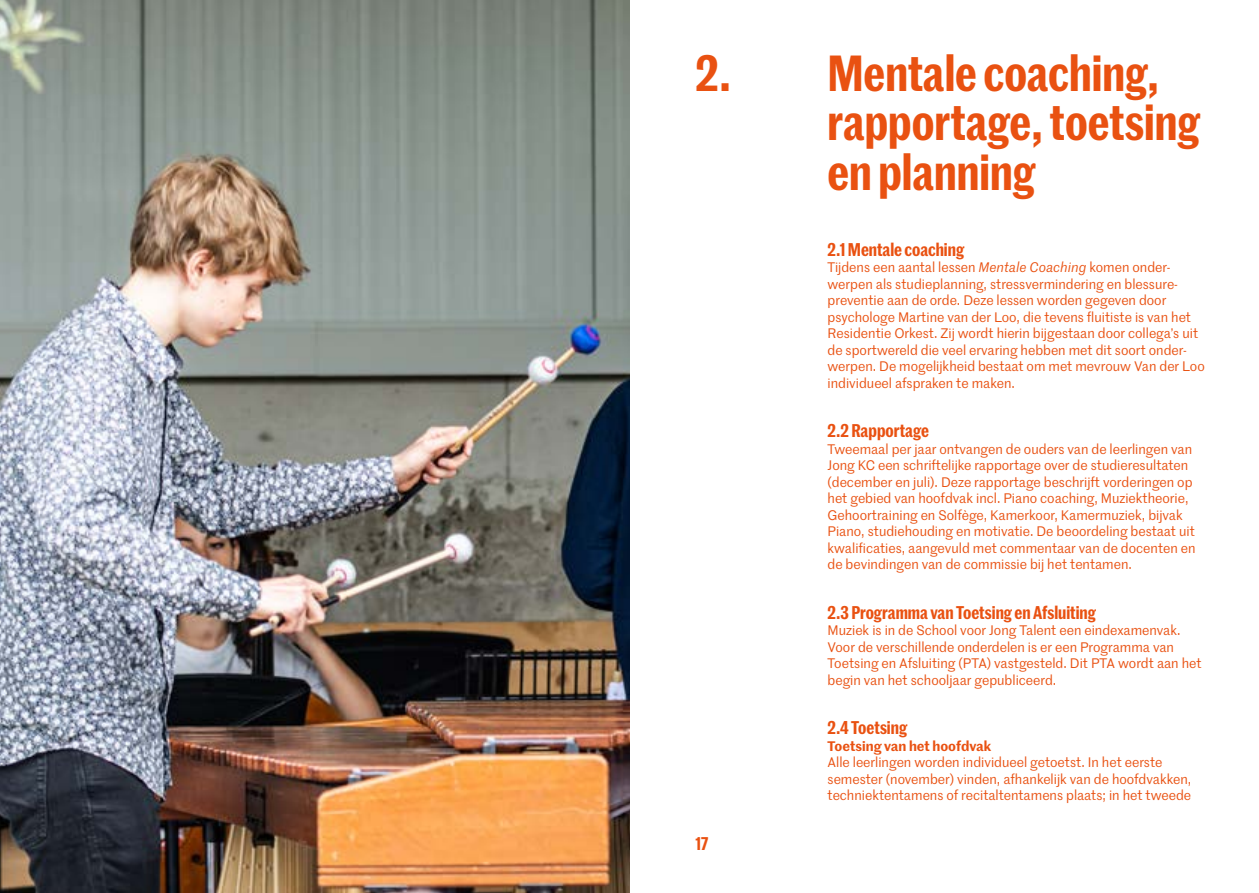
<style>
.page{position:relative;width:1259px;height:893px;background:#fff}
.page>*{position:absolute;margin:0;border:0;box-sizing:border-box;transform-origin:0 0}
.t1{font:600 49.5px/49.5px "Marr Sans Cond";color:#e95111}
.t2{font:600 18px "Marr Sans Cond";color:#e95111}
.t3{font:13.5px/16.5px "Marr Sans";color:#e95111}
.t4{font:600 13.5px "Marr Sans";color:#e95111}
.s1{font-style:italic}
</style>
<div class="page">
<img style="left:0;top:0;width:629px;height:893px">
<h1 class="t1" style="left:695px;top:45px;width:37px">2.</h1>
<h2 class="t2" style="left:695px;top:830px;width:15px">17</h2>
<h1 class="t1" style="left:827px;top:45px;width:374px">Mentale coaching, rapportage, toetsing en planning</h1>
<h2 class="t2" style="left:827px;top:236px;width:138px">2.1 Mentale coaching</h2>
<p class="t3" style="left:827px;top:259px;width:379px">Tijdens een aantal lessen <span class="s1">Mentale Coaching</span> komen onder&shy;werpen als studieplanning, stressvermindering en blessure&shy;preventie aan de orde. Deze lessen worden gegeven door psychologe Martine van der Loo, die tevens fluitiste is van het Residentie Orkest. Zij wordt hierin bijgestaan door collega’s uit de sportwereld die veel ervaring hebben met dit soort onder&shy;werpen. De mogelijkheid bestaat om met mevrouw Van der Loo individueel afspraken te maken.</p>
<h2 class="t2" style="left:827px;top:418px;width:103px">2.2 Rapportage</h2>
<p class="t3" style="left:827px;top:440px;width:369px">Tweemaal per jaar ontvangen de ouders van de leerlingen van Jong KC een schriftelijke rapportage over de studieresultaten (december en juli). Deze rapportage beschrijft vorderingen op het gebied van hoofdvak incl. Piano coaching, Muziektheorie, Gehoortraining en Solfège, Kamerkoor, Kamermuziek, bijvak Piano, studiehouding en motivatie. De beoordeling bestaat uit kwalificaties, aangevuld met commentaar van de docenten en de bevindingen van de commissie bij het tentamen.</p>
<h2 class="t2" style="left:827px;top:599px;width:270px">2.3 Programma van Toetsing en Afsluiting</h2>
<p class="t3" style="left:827px;top:622px;width:375px">Muziek is in de School voor Jong Talent een eindexamenvak.<br>Voor de verschillende onderdelen is er een Programma van Toetsing en Afsluiting (PTA) vastgesteld. Dit PTA wordt aan het begin van het schooljaar gepubliceerd.</p>
<h2 class="t2" style="left:827px;top:715px;width:81px">2.4 Toetsing</h2>
<p class="t4" style="left:827px;top:736px;width:165px">Toetsing van het hoofdvak</p>
<p class="t3" style="left:827px;top:754px;width:365px">Alle leerlingen worden individueel getoetst. In het eerste semester (november) vinden, afhankelijk van de hoofdvakken, techniektentamens of recitaltentamens plaats; in het tweede</p>
</div>
